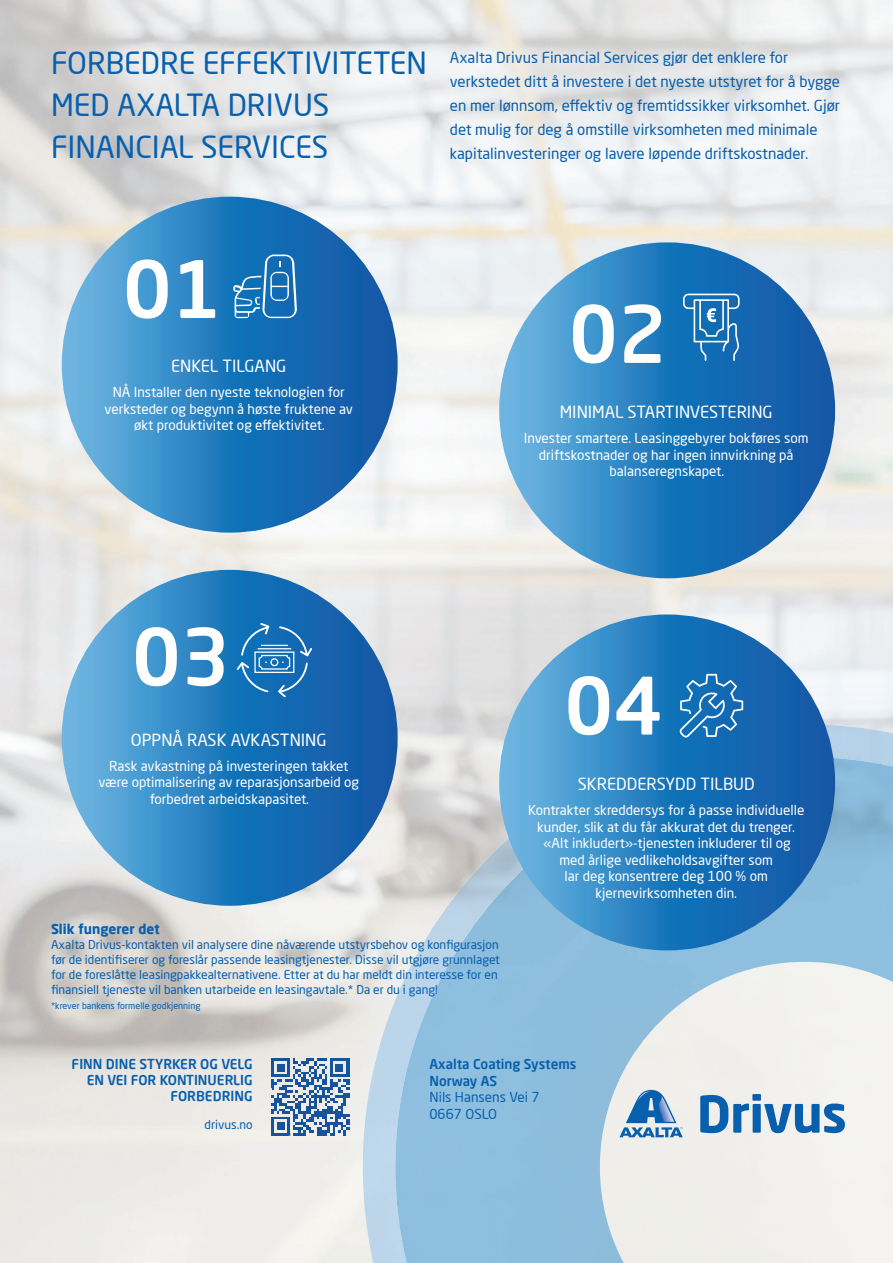
<style>
.page{position:relative;width:893px;height:1263px;background:#fff}
.page>*{position:absolute;margin:0;border:0;box-sizing:border-box;transform-origin:0 0}
.t1{font:500 78px "Neo Sans Pro";color:#fff}
.t2{font:30px/42px "Neo Sans Pro";color:#075fae}
.t3{font:16.5px "Neo Sans Pro";color:#fff}
.t4{font:15px/24px "Neo Sans Pro";color:#075fae}
.t5{font:13.5px/16.5px "Neo Sans Pro";color:#fff;text-align:center}
.t6{font:500 13.5px/15.8px "Neo Sans Pro";color:#075fae;text-align:right}
.t7{font:13.5px/16.5px "Neo Sans Pro";color:#075fae}
.t8{font:700 13.5px "Neo Sans Pro";color:#075fae}
.t9{font:12px/15px "Neo Sans Pro";color:#075fae}
.t10{font:9px "Neo Sans Pro";color:#075fae}
</style>
<div class="page">
<img style="left:0;top:0;width:472px;height:842px">
<img style="left:472px;top:0;width:421px;height:737px">
<img style="left:0;top:842px;width:367px;height:421px">
<img style="left:630px;top:1061px;width:1px;height:202px">
<img style="left:820px;top:724px;width:73px;height:33px">
<img style="left:468px;top:788px;width:34px;height:97px">
<img style="left:415px;top:879px;width:54px;height:91px">
<img style="left:363px;top:956px;width:53px;height:307px">
<img style="left:595px;top:757px;width:298px;height:254px">
<div style="left:494px;top:815px;width:101px;height:448px;background:#8dbddd"></div>
<img style="left:444px;top:898px;width:51px;height:365px">
<img style="left:395px;top:970px;width:50px;height:293px">
<img style="left:594px;top:1010px;width:79px;height:51px">
<img style="left:594px;top:1060px;width:36px;height:203px">
<svg style="left:619px;top:1090px;width:64px;height:47px;background:#8db0d1"></svg>
<svg style="left:700px;top:1094px;width:145px;height:39px;background:#82abcf"></svg>
<svg style="left:503px;top:619px;width:328px;height:327px;background:#297dbf"></svg>
<div style="left:499px;top:614px;width:336px;height:336px;border:9px solid #fff;border-radius:50%"></div>
<svg style="left:503px;top:247px;width:328px;height:327px;background:#297dbf"></svg>
<div style="left:499px;top:242px;width:336px;height:336px;border:9px solid #fff;border-radius:50%"></div>
<svg style="left:66px;top:201px;width:327px;height:327px;background:#297dbf"></svg>
<div style="left:62px;top:197px;width:336px;height:336px;border:9px solid #fff;border-radius:50%"></div>
<svg style="left:66px;top:574px;width:327px;height:327px;background:#297ebf"></svg>
<div style="left:62px;top:570px;width:336px;height:336px;border:9px solid #fff;border-radius:50%"></div>
<svg style="left:237px;top:623px;width:75px;height:74px;background:#3280be"></svg>
<svg style="left:680px;top:674px;width:63px;height:63px;background:#3884c0"></svg>
<svg style="left:683px;top:294px;width:57px;height:67px;background:#3d87c2"></svg>
<svg style="left:233px;top:255px;width:64px;height:63px;background:#3b87c2"></svg>
<svg style="left:272px;top:1059px;width:77px;height:77px;background:#7c9cc0"></svg>
<h2 class="t2" style="left:51px;top:42px;width:377px">FORBEDRE EFFEKTIVITETEN<br>MED AXALTA DRIVUS<br>FINANCIAL SERVICES</h2>
<p class="t4" style="left:450px;top:45px;width:392px">Axalta Drivus Financial Services gjør det enklere for verkstedet ditt å investere i det nyeste utstyret for å bygge en mer lønnsom, effektiv og fremtidssikker virksomhet. Gjør det mulig for deg å omstille virksomheten med minimale kapitalinvesteringer og lavere løpende driftskostnader.</p>
<h1 class="t1" style="left:123px;top:240px;width:100px">01</h1>
<p class="t3" style="left:171px;top:356px;width:117px">ENKEL TILGANG</p>
<p class="t5" style="left:104px;top:384px;width:250px">NÅ Installer den nyeste teknologien for verksteder og begynn å høste fruktene av økt produktivitet og effektivitet.</p>
<h1 class="t1" style="left:569px;top:285px;width:100px">02</h1>
<p class="t3" style="left:560px;top:402px;width:214px">MINIMAL STARTINVESTERING</p>
<p class="t5" style="left:524px;top:430px;width:286px">Invester smartere. Leasinggebyrer bokføres som driftskostnader og har ingen innvirkning på balanseregnskapet.</p>
<h1 class="t1" style="left:132px;top:608px;width:100px">03</h1>
<p class="t3" style="left:131px;top:729px;width:197px">OPPNÅ RASK AVKASTNING</p>
<p class="t5" style="left:98px;top:757px;width:262px">Rask avkastning på investeringen takket være optimalisering av reparasjonsarbeid og forbedret arbeidskapasitet.</p>
<h1 class="t1" style="left:564px;top:657px;width:100px">04</h1>
<p class="t3" style="left:578px;top:774px;width:178px">SKREDDERSYDD TILBUD</p>
<p class="t5" style="left:528px;top:802px;width:278px">Kontrakter skreddersys for å passe individuelle kunder, slik at du får akkurat det du trenger. «Alt inkludert»-tjenesten inkluderer til og<br>med årlige vedlikeholdsavgifter som<br>lar deg konsentrere deg 100 % om kjernevirksomheten din.</p>
<p class="t8" style="left:51px;top:920px;width:110px">Slik fungerer det</p>
<p class="t9" style="left:51px;top:937px;width:450px">Axalta Drivus-kontakten vil analysere dine nåværende utstyrsbehov og konfigurasjon før de identifiserer og foreslår passende leasingtjenester. Disse vil utgjøre grunnlaget for de foreslåtte leasingpakkealternativene. Etter at du har meldt din interesse for en finansiell tjeneste vil banken utarbeide en leasingavtale.* Da er du i gang!</p>
<p class="t10" style="left:51px;top:1000px;width:151px">*krever bankens formelle godkjenning</p>
<p class="t6" style="left:72px;top:1056px;width:183px">FINN DINE STYRKER OG VELG<br>EN VEI FOR KONTINUERLIG<br>FORBEDRING</p>
<p class="t9" style="left:205px;top:1117px;width:49px">drivus.no</p>
<p class="t6" style="left:429px;top:1055px;width:149px;line-height:16.5px;text-align:left">Axalta Coating Systems<br>Norway AS</p>
<p class="t7" style="left:429px;top:1088px;width:112px">Nils Hansens Vei 7<br>0667 OSLO</p>
</div>
